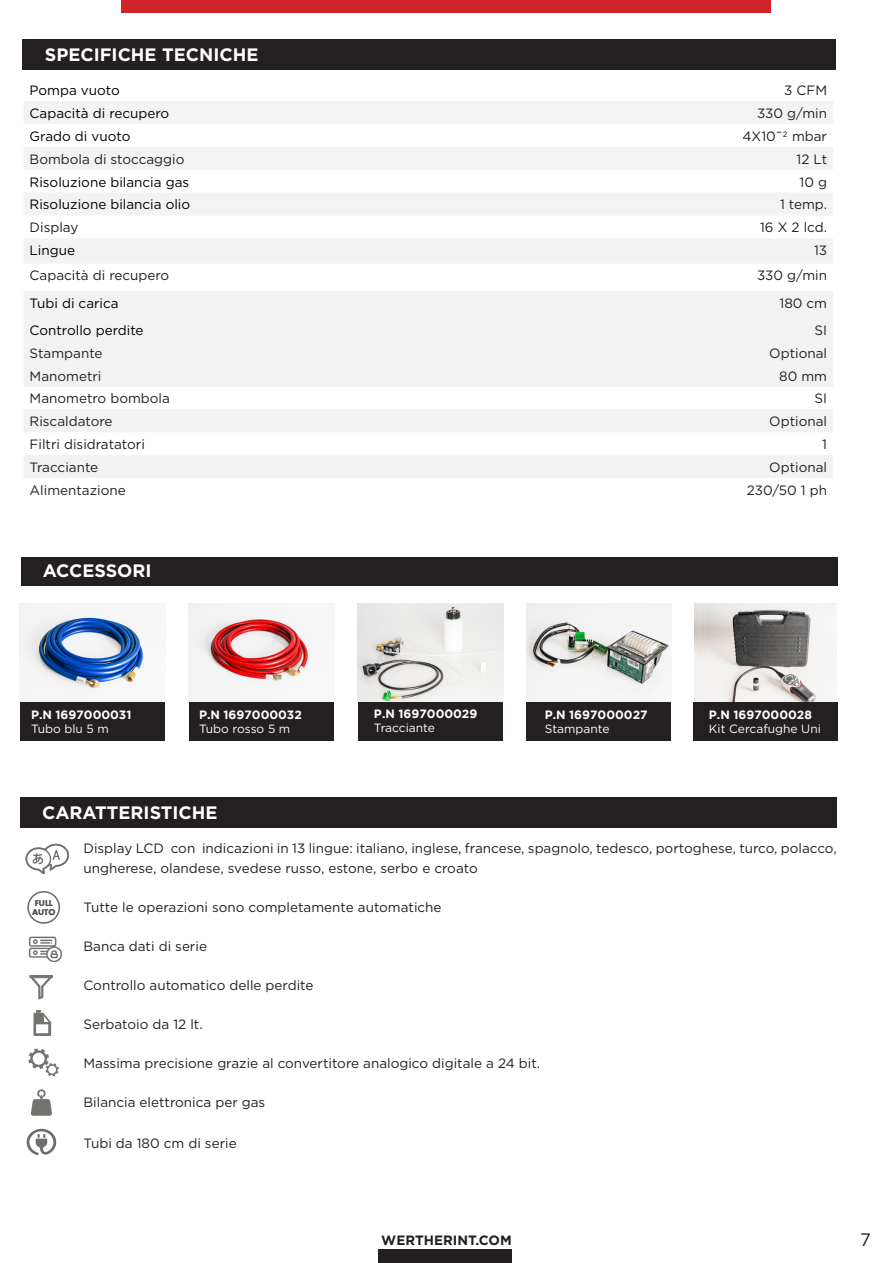
<style>
.page{position:relative;width:893px;height:1263px;background:#fff}
.page>*{position:absolute;margin:0;border:0;box-sizing:border-box;transform-origin:0 0}
.t1{font:700 18px "Gotham";color:#fff}
.t2{font:18px "Gotham";color:#231f20}
.t3{font:13.5px/19.5px "Gotham";color:#231f20}
.t4{font:13.5px "Gotham";color:#000}
.t5{font:700 13.5px "Gotham";color:#231f20}
.t6{font:700 12px "Gotham";color:#fff}
.t7{font:12px "Gotham";color:#fff}
.t8{font:700 7.8px/9.3px "Futura";color:#454849;text-align:center}
</style>
<div class="page">
<div style="left:122px;top:0;width:649px;height:13px;background:#d1232a"></div>
<div style="left:379px;top:1249px;width:133px;height:14px;background:#231f20"></div>
<div style="left:22px;top:39px;width:814px;height:31px;background:#241f21"></div>
<div style="left:20px;top:797px;width:817px;height:31px;background:#241f21"></div>
<svg style="left:25px;top:843px;width:44px;height:32px"></svg>
<div style="left:27px;top:891px;width:33px;height:33px;border:2px solid #6d6e71;border-radius:50%"></div>
<img style="left:28px;top:936px;width:35px;height:26px">
<svg style="left:28px;top:1048px;width:31px;height:28px"></svg>
<svg style="left:33px;top:1010px;width:18px;height:26px"></svg>
<svg style="left:30px;top:975px;width:23px;height:24px"></svg>
<div style="left:24px;top:102px;width:809px;height:67px;background:#f2f3f4"></div>
<svg style="left:24px;top:124px;width:809px;height:23px"></svg>
<div style="left:24px;top:193px;width:809px;height:22px;background:#f2f3f4"></div>
<svg style="left:24px;top:239px;width:809px;height:102px;fill:#f2f2f2"></svg>
<svg style="left:24px;top:341px;width:809px;height:137px;fill:#f2f2f2"></svg>
<svg style="left:26px;top:1129px;width:31px;height:26px"></svg>
<div style="left:21px;top:557px;width:817px;height:29px;background:#241f21"></div>
<img style="left:20px;top:604px;width:124px;height:94px">
<img style="left:189px;top:604px;width:121px;height:98px">
<img style="left:357px;top:604px;width:146px;height:98px">
<img style="left:526px;top:604px;width:146px;height:98px">
<img style="left:708px;top:604px;width:129px;height:98px">
<div style="left:21px;top:702px;width:144px;height:38px;background:#241f21"></div>
<div style="left:189px;top:702px;width:145px;height:38px;background:#241f21"></div>
<div style="left:358px;top:702px;width:144px;height:38px;background:#241f21"></div>
<div style="left:527px;top:702px;width:144px;height:38px;background:#241f21"></div>
<div style="left:693px;top:702px;width:145px;height:38px;background:#241f21"></div>
<svg style="left:31px;top:1089px;width:21px;height:27px"></svg>
<p class="t1" style="left:45px;top:43px;width:215px">SPECIFICHE TECNICHE</p>
<p class="t4" style="left:30px;top:82px;width:92px">Pompa vuoto</p>
<p class="t3" style="left:784px;top:81px;width:44px">3 CFM</p>
<p class="t4" style="left:30px;top:105px;width:141px">Capacità di recupero</p>
<p class="t3" style="left:757px;top:103px;width:72px">330 g/min</p>
<p class="t4" style="left:30px;top:128px;width:102px">Grado di vuoto</p>
<p class="t3" style="left:742px;top:126px;width:86px">4X10¯2 mbar</p>
<p class="t3" style="left:30px;top:149px;width:156px">Bombola di stoccaggio</p>
<p class="t3" style="left:797px;top:149px;width:32px">12 Lt</p>
<p class="t4" style="left:30px;top:173px;width:161px">Risoluzione bilancia gas</p>
<p class="t3" style="left:800px;top:172px;width:29px">10 g</p>
<p class="t4" style="left:30px;top:196px;width:162px">Risoluzione bilancia olio</p>
<p class="t3" style="left:780px;top:195px;width:49px">1 temp.</p>
<p class="t3" style="left:30px;top:217px;width:50px">Display</p>
<p class="t3" style="left:760px;top:217px;width:68px">16 X 2 lcd.</p>
<p class="t4" style="left:30px;top:242px;width:47px">Lingue</p>
<p class="t3" style="left:814px;top:240px;width:15px">13</p>
<p class="t3" style="left:30px;top:266px;width:141px">Capacità di recupero</p>
<p class="t3" style="left:757px;top:266px;width:72px">330 g/min</p>
<p class="t4" style="left:30px;top:294px;width:91px">Tubi di carica</p>
<p class="t3" style="left:779px;top:293px;width:49px">180 cm</p>
<p class="t4" style="left:30px;top:322px;width:115px">Controllo perdite</p>
<p class="t3" style="left:814px;top:320px;width:14px">SI</p>
<p class="t3" style="left:30px;top:343px;width:75px">Stampante</p>
<p class="t3" style="left:769px;top:343px;width:59px">Optional</p>
<p class="t3" style="left:30px;top:366px;width:73px">Manometri</p>
<p class="t3" style="left:779px;top:366px;width:49px">80 mm</p>
<p class="t3" style="left:30px;top:389px;width:142px">Manometro bombola</p>
<p class="t3" style="left:814px;top:389px;width:14px">SI</p>
<p class="t3" style="left:30px;top:411px;width:84px">Riscaldatore</p>
<p class="t3" style="left:769px;top:411px;width:59px">Optional</p>
<p class="t3" style="left:30px;top:434px;width:117px">Filtri disidratatori</p>
<p class="t3" style="left:822px;top:434px;width:6px">1</p>
<p class="t3" style="left:30px;top:457px;width:70px">Tracciante</p>
<p class="t3" style="left:769px;top:457px;width:59px">Optional</p>
<p class="t3" style="left:30px;top:480px;width:98px">Alimentazione</p>
<p class="t3" style="left:747px;top:480px;width:82px">230/50 1 ph</p>
<p class="t1" style="left:43px;top:558px;width:110px">ACCESSORI</p>
<p class="t6" style="left:31px;top:707px;width:102px">P.N 1697000031</p>
<p class="t7" style="left:31px;top:721px;width:79px">Tubo blu 5 m</p>
<p class="t6" style="left:199px;top:707px;width:104px">P.N 1697000032</p>
<p class="t7" style="left:199px;top:721px;width:93px">Tubo rosso 5 m</p>
<p class="t1" style="left:42px;top:801px;width:177px">CARATTERISTICHE</p>
<p class="t6" style="left:374px;top:707px;width:105px">P.N 1697000029</p>
<p class="t7" style="left:374px;top:720px;width:63px">Tracciante</p>
<p class="t6" style="left:545px;top:707px;width:104px">P.N 1697000027</p>
<p class="t7" style="left:545px;top:721px;width:66px">Stampante</p>
<p class="t6" style="left:709px;top:707px;width:104px">P.N 1697000028</p>
<p class="t7" style="left:709px;top:721px;width:113px">Kit Cercafughe Uni</p>
<p class="t8" style="left:32px;top:898px;width:25px">FULL<br>AUTO</p>
<p class="t3" style="left:83px;top:838px;width:755px">Display LCD con indicazioni in 13 lingue: italiano, inglese, francese, spagnolo, tedesco, portoghese, turco, polacco, ungherese, olandese, svedese russo, estone, serbo e croato</p>
<p class="t3" style="left:83px;top:897px;width:360px">Tutte le operazioni sono completamente automatiche</p>
<p class="t3" style="left:83px;top:936px;width:125px">Banca dati di serie</p>
<p class="t3" style="left:83px;top:975px;width:232px">Controllo automatico delle perdite</p>
<p class="t3" style="left:83px;top:1014px;width:121px">Serbatoio da 12 lt.</p>
<p class="t3" style="left:83px;top:1053px;width:458px">Massima precisione grazie al convertitore analogico digitale a 24 bit.</p>
<p class="t3" style="left:83px;top:1092px;width:183px">Bilancia elettronica per gas</p>
<p class="t3" style="left:83px;top:1133px;width:155px">Tubi da 180 cm di serie</p>
<p class="t5" style="left:381px;top:1231px;width:132px">WERTHERINT.COM</p>
<h1 class="t2" style="left:860px;top:1227px;width:12px">7</h1>
</div>
